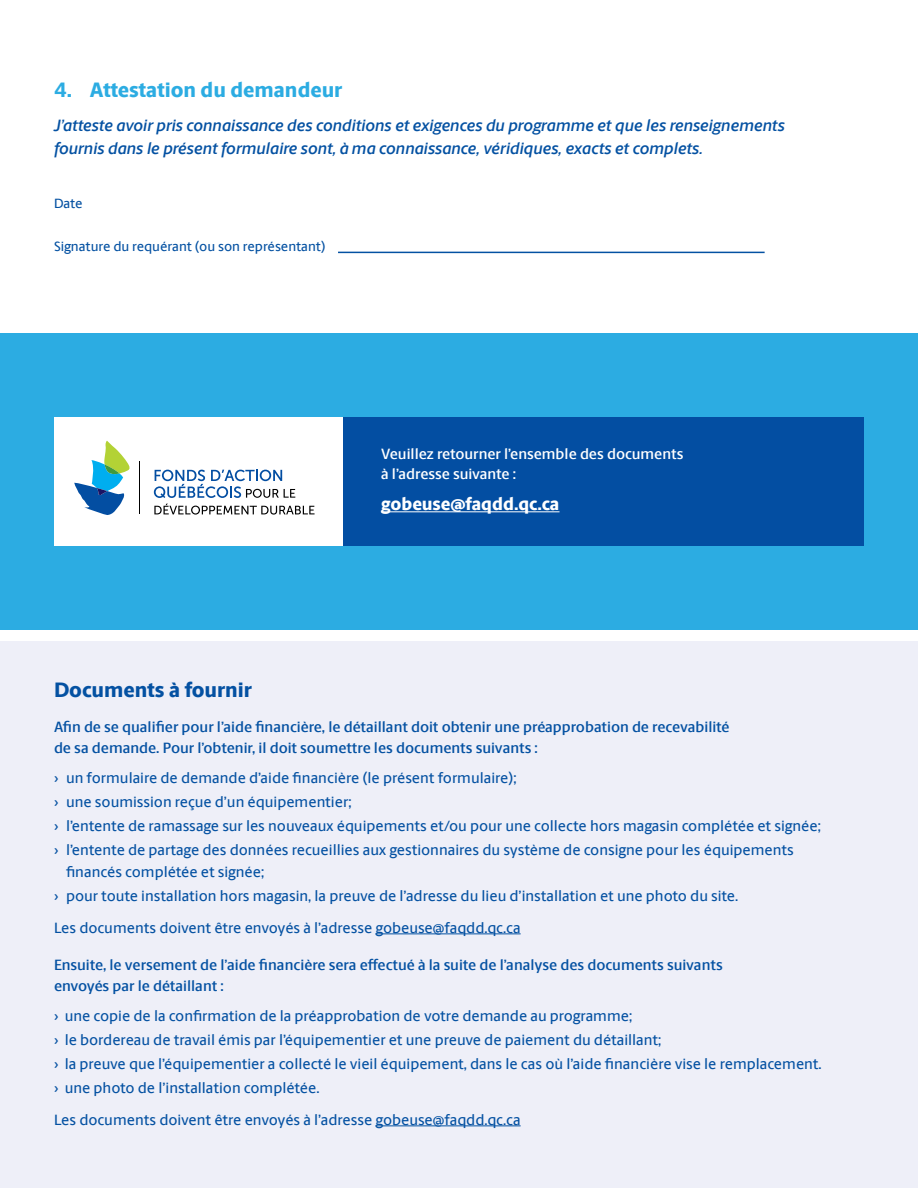
<style>
.page{position:relative;width:918px;height:1188px;background:#fff}
.page>*{position:absolute;margin:0;border:0;box-sizing:border-box;transform-origin:0 0}
.t1{font:800 21px "Berlingske Sans";color:#2cace2}
.t2{font:800 21px "Berlingske Sans";color:#0451a2}
.t3{font:800 18px "Berlingske Sans";color:#fff}
.t4{font:italic 16.5px/22.5px "Berlingske Sans D Bd";color:#0451a2}
.t5{font:500 15px/24px "Berlingske Sans";color:#0451a2}
.t6{font:15px/21px "Berlingske Sans D Bd";color:#0451a2}
.t7{font:15px/19.5px "Berlingske Sans D Bd";color:#fff}
.t8{font:500 13.5px "Berlingske Sans";color:#0451a2}
</style>
<div class="page">
<div style="left:0;top:333px;width:918px;height:297px;background:#2cace2"></div>
<div style="left:0;top:642px;width:918px;height:546px;background:#eeeff8"></div>
<div style="left:342px;top:417px;width:522px;height:129px;background:#034ea2"></div>
<div style="left:54px;top:417px;width:288px;height:129px;background:#fff"></div>
<hr style="left:338px;top:252px;width:427px;height:1px;background:#0451a2">
<svg style="left:154px;top:470px;width:141px;height:28px"></svg>
<svg style="left:154px;top:504px;width:161px;height:11px"></svg>
<svg style="left:74px;top:441px;width:56px;height:74px"></svg>
<hr style="left:140px;top:462px;width:1px;height:52px;background:#000">
<hr style="left:381px;top:511px;width:179px;height:1px;background:#fff">
<hr style="left:375px;top:933px;width:146px;height:1px;background:#0451a2">
<hr style="left:375px;top:1125px;width:146px;height:1px;background:#0451a2">
<h1 class="t1" style="left:54px;top:74px;width:290px">4. Attestation du demandeur</h1>
<p class="t4" style="left:54px;top:114px;width:733px">J’atteste avoir pris connaissance des conditions et exigences du programme et que les renseignements fournis dans le présent formulaire sont, à ma connaissance, véridiques, exacts et complets.</p>
<p class="t8" style="left:54px;top:192px;width:30px">Date</p>
<p class="t8" style="left:54px;top:236px;width:273px">Signature du requérant (ou son représentant)</p>
<p class="t7" style="left:381px;top:444px;width:304px">Veuillez retourner l’ensemble des documents à l’adresse suivante :</p>
<p class="t3" style="left:381px;top:491px;width:180px">gobeuse@faqdd.qc.ca</p>
<h1 class="t2" style="left:54px;top:674px;width:199px">Documents à fournir</h1>
<p class="t6" style="left:54px;top:715px;width:677px">Afin de se qualifier pour l’aide financière, le détaillant doit obtenir une préapprobation de recevabilité de sa demande. Pour l’obtenir, il doit soumettre les documents suivants :</p>
<p class="t5" style="left:54px;top:765px;width:768px">› un formulaire de demande d’aide financière (le présent formulaire);<br>› une soumission reçue d’un équipementier;<br>› l’entente de ramassage sur les nouveaux équipements et/ou pour une collecte hors magasin complétée et signée; › l’entente de partage des données recueillies aux gestionnaires du système de consigne pour les équipements</p>
<p class="t5" style="left:54px;top:860px;width:686px;text-indent:12px">financés complétée et signée;<br>› pour toute installation hors magasin, la preuve de l’adresse du lieu d’installation et une photo du site.</p>
<p class="t5" style="left:54px;top:915px;width:468px">Les documents doivent être envoyés à l’adresse gobeuse@faqdd.qc.ca</p>
<p class="t6" style="left:54px;top:954px;width:670px">Ensuite, le versement de l’aide financière sera effectué à la suite de l’analyse des documents suivants envoyés par le détaillant :</p>
<p class="t5" style="left:54px;top:1004px;width:769px">› une copie de la confirmation de la préapprobation de votre demande au programme;<br>› le bordereau de travail émis par l’équipementier et une preuve de paiement du détaillant;<br>› la preuve que l’équipementier a collecté le vieil équipement, dans le cas où l’aide financière vise le remplacement. › une photo de l’installation complétée.</p>
<p class="t5" style="left:54px;top:1107px;width:468px">Les documents doivent être envoyés à l’adresse gobeuse@faqdd.qc.ca</p>
</div>
